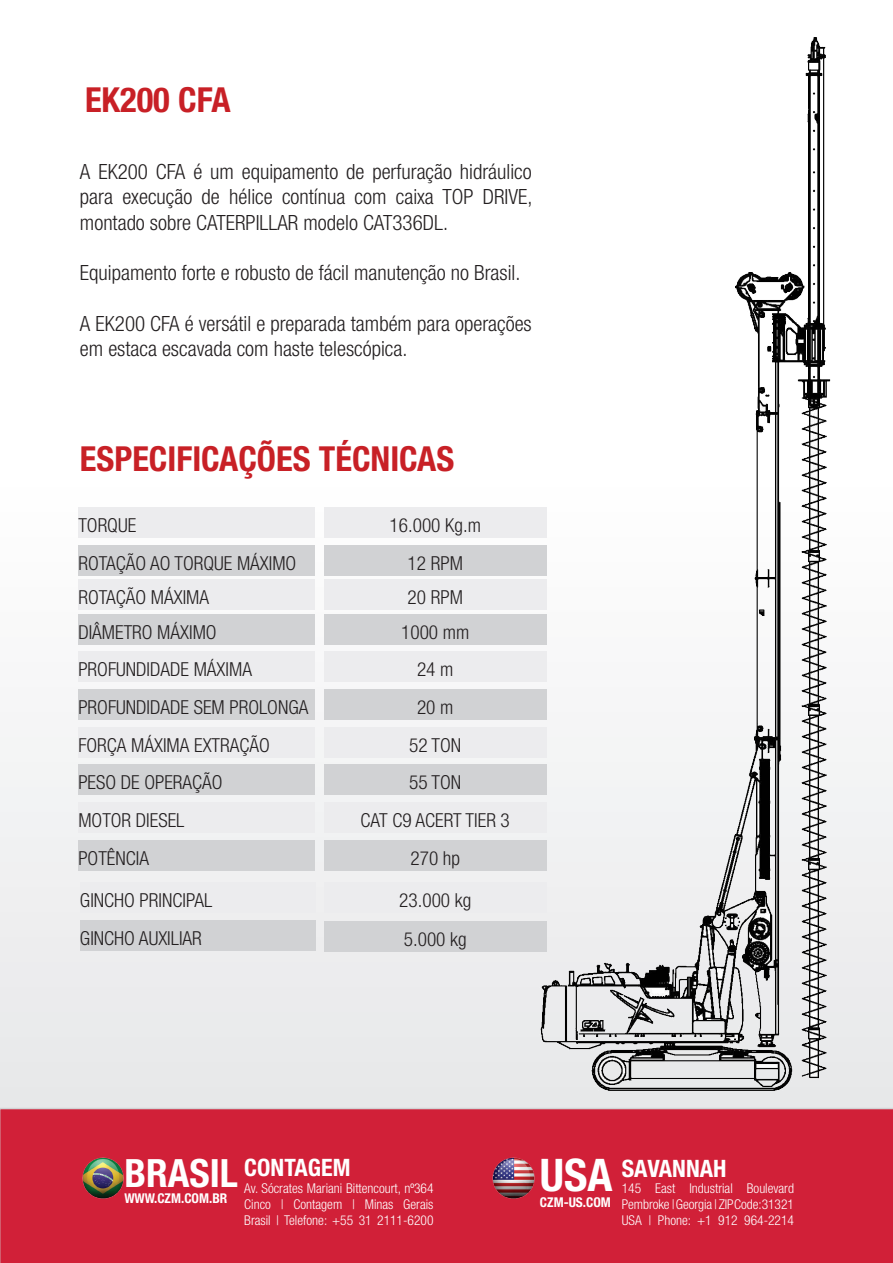
<style>
.page{position:relative;width:893px;height:1263px;background:#fff}
.page>*{position:absolute;margin:0;border:0;box-sizing:border-box;transform-origin:0 0}
.t1{font:700 condensed 45px "Helvetica Neue";color:#fff}
.t2{font:700 condensed 39px "Helvetica Neue";color:#fff}
.t3{font:700 condensed 34.5px "Helvetica Neue";color:#c82026}
.t4{font:700 condensed 24px "Helvetica Neue";color:#fff}
.t5{font:300 condensed 21px/25.2px "Helvetica Neue";color:#231f20;text-align:justify}
.t6{font:300 condensed 19.35px/37.8px "Helvetica Neue";color:#231f20}
.t7{font:300 condensed 13.5px/16.2px "Helvetica Neue";color:#fff;text-align:justify}
.t8{font:700 condensed 13.5px "Helvetica Neue";color:#fff}
</style>
<div class="page">
<div style="left:0;top:471px;width:893px;height:638px;background:linear-gradient(to bottom,#fff,#e7e7e9)"></div>
<div style="left:78px;top:507px;width:237px;height:31px;background:#ececee"></div>
<div style="left:78px;top:545px;width:237px;height:31px;background:#d1d2d4"></div>
<div style="left:78px;top:614px;width:237px;height:30px;background:#d1d2d4"></div>
<div style="left:78px;top:651px;width:237px;height:31px;background:#ececee"></div>
<div style="left:78px;top:689px;width:237px;height:31px;background:#d1d2d4"></div>
<div style="left:78px;top:727px;width:237px;height:30px;background:#ececee"></div>
<div style="left:78px;top:764px;width:237px;height:31px;background:#d1d2d4"></div>
<div style="left:78px;top:802px;width:237px;height:30px;background:#ececee"></div>
<div style="left:78px;top:840px;width:237px;height:31px;background:#d1d2d4"></div>
<div style="left:324px;top:507px;width:222px;height:31px;background:#ececee"></div>
<div style="left:324px;top:545px;width:222px;height:31px;background:#d1d2d4"></div>
<div style="left:324px;top:614px;width:222px;height:30px;background:#d1d2d4"></div>
<div style="left:324px;top:651px;width:222px;height:31px;background:#ececee"></div>
<div style="left:324px;top:689px;width:222px;height:31px;background:#d1d2d4"></div>
<div style="left:324px;top:727px;width:222px;height:30px;background:#ececee"></div>
<div style="left:324px;top:764px;width:222px;height:31px;background:#d1d2d4"></div>
<div style="left:324px;top:802px;width:222px;height:30px;background:#ececee"></div>
<div style="left:324px;top:840px;width:222px;height:31px;background:#d1d2d4"></div>
<div style="left:80px;top:882px;width:235px;height:30px;background:#ececee"></div>
<div style="left:80px;top:920px;width:235px;height:31px;background:#d1d2d4"></div>
<div style="left:324px;top:882px;width:222px;height:31px;background:#ececee"></div>
<div style="left:324px;top:921px;width:222px;height:30px;background:#d1d2d4"></div>
<div style="left:0;top:1108px;width:893px;height:155px;background:#d12038"></div>
<div style="left:124px;top:1147px;width:134px;height:75px;background:#d12038"></div>
<div style="left:540px;top:1147px;width:77px;height:75px;background:#d12038"></div>
<div style="left:244px;top:1149px;width:190px;height:74px;background:#d12038"></div>
<div style="left:622px;top:1149px;width:172px;height:74px;background:#d12038"></div>
<img style="left:81px;top:1156px;width:43px;height:43px">
<img style="left:492px;top:1156px;width:43px;height:43px">
<div style="left:78px;top:579px;width:237px;height:31px;background:#ececee"></div>
<div style="left:324px;top:579px;width:222px;height:31px;background:#ececee"></div>
<img style="left:524px;top:37px;width:369px;height:1121px">
<h3 class="t3" style="left:85px;top:79px;width:147px">EK200 CFA</h3>
<p class="t5" style="left:80px;top:159px;width:454px">A EK200 CFA é um equipamento de perfuração hidráulico para execução de hélice contínua com caixa TOP DRIVE, montado sobre CATERPILLAR modelo CAT336DL.</p>
<p class="t5" style="left:80px;top:260px;width:442px">Equipamento forte e robusto de fácil manutenção no Brasil.</p>
<p class="t5" style="left:80px;top:310px;width:453px">A EK200 CFA é versátil e preparada também para operações em estaca escavada com haste telescópica.</p>
<h3 class="t3" style="left:80px;top:438px;width:376px">ESPECIFICAÇÕES TÉCNICAS</h3>
<p class="t6" style="left:78px;top:506px;width:219px">TORQUE<br>ROTAÇÃO AO TORQUE MÁXIMO</p>
<p class="t6" style="left:390px;top:506px;width:93px;text-align:center">16.000 Kg.m<br>12 RPM</p>
<p class="t6" style="left:78px;top:578px;width:132px">ROTAÇÃO MÁXIMA</p>
<p class="t6" style="left:408px;top:578px;width:57px">20 RPM</p>
<p class="t6" style="left:78px;top:613px;width:232px">DIÂMETRO MÁXIMO<br>PROFUNDIDADE MÁXIMA<br>PROFUNDIDADE SEM PROLONGA<br>FORÇA MÁXIMA EXTRAÇÃO<br>PESO DE OPERAÇÃO<br>MOTOR DIESEL<br>POTÊNCIA</p>
<p class="t6" style="left:361px;top:613px;width:151px;text-align:center">1000 mm<br>24 m<br>20 m<br>52 TON<br>55 TON<br>CAT C9 ACERT TIER 3<br>270 hp</p>
<p class="t6" style="left:80px;top:880px;width:134px;line-height:38.5px">GINCHO PRINCIPAL<br>GINCHO AUXILIAR</p>
<p class="t6" style="left:399px;top:881px;width:74px;line-height:38.5px">23.000 kg<br>5.000 kg</p>
<h2 class="t2" style="left:124px;top:1149px;width:115px">BRASIL</h2>
<p class="t8" style="left:124px;top:1190px;width:104px">WWW.CZM.COM.BR</p>
<p class="t4" style="left:244px;top:1153px;width:108px">CONTAGEM</p>
<p class="t7" style="left:244px;top:1179px;width:191px">Av. Sócrates Mariani Bittencourt, nº364<br>Cinco | Contagem | Minas Gerais Brasil | Telefone: +55 31 2111-6200</p>
<h1 class="t1" style="left:540px;top:1148px;width:74px">USA</h1>
<p class="t8" style="left:540px;top:1194px;width:72px">CZM-US.COM</p>
<p class="t4" style="left:622px;top:1154px;width:106px">SAVANNAH</p>
<p class="t7" style="left:622px;top:1180px;width:174px">145 East Industrial Boulevard Pembroke | Georgia | ZIP Code: 31321<br>USA | Phone: +1 912 964-2214</p>
</div>
